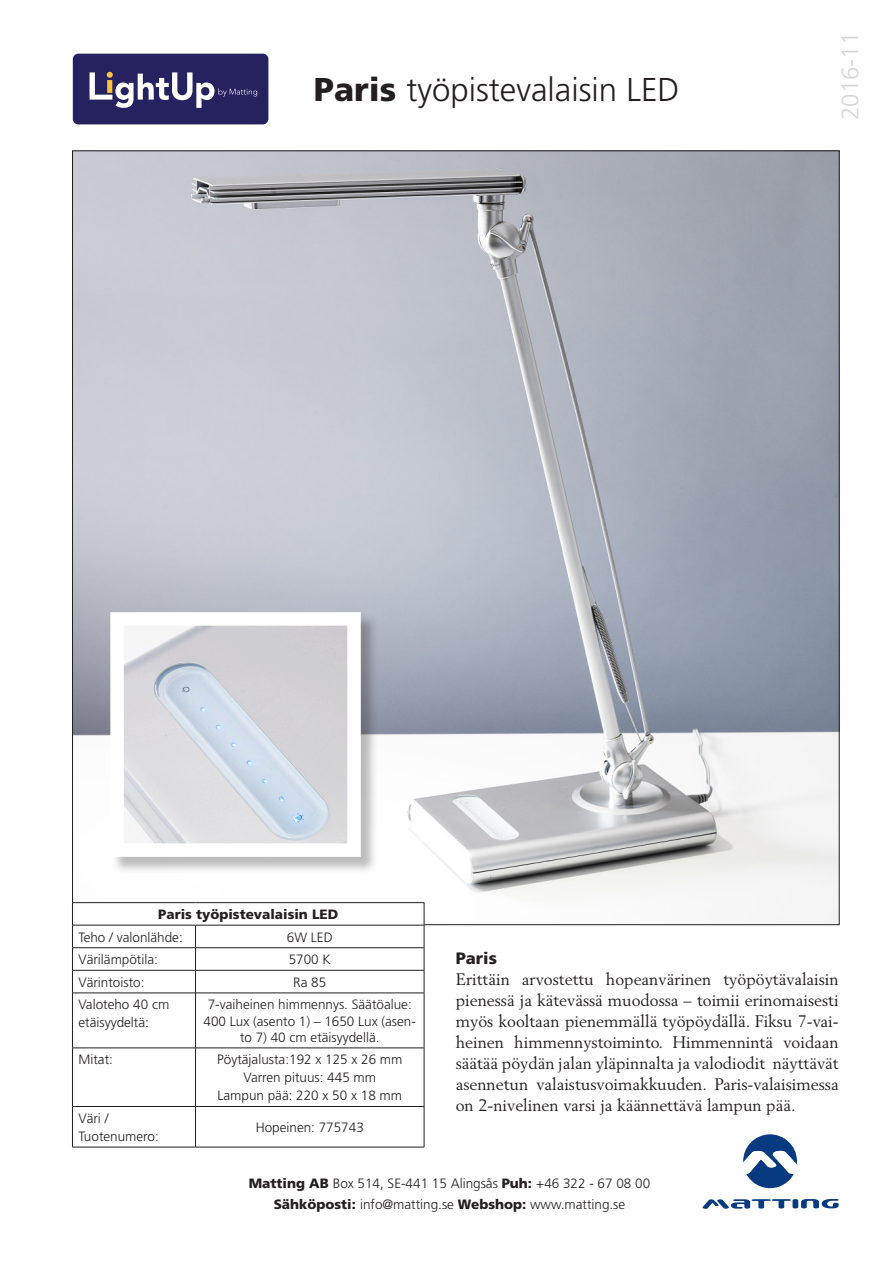
<style>
.page{position:relative;width:893px;height:1263px;background:#fff}
.page>*{position:absolute;margin:0;border:0;box-sizing:border-box;transform-origin:0 0}
.t1{font:300 33px "Frutiger";color:#231f20}
.t2{font:300 24px "Frutiger";color:#d5d6d8}
.t3{font:16.5px/21px "Berling";color:#231f20;text-align:justify}
.t4{font:900 16.5px "Frutiger";color:#231f20}
.t5{font:300 13.5px/16.2px "Frutiger";color:#231f20}
.t6{font:900 13.5px "Frutiger";color:#231f20}
.s1{font-weight:900}
</style>
<div class="page">
<img style="left:74px;top:153px;width:763px;height:770px">
<svg style="left:73px;top:903px;width:351px;height:244px"></svg>
<hr style="left:72px;top:902px;width:123px;height:1px;background:#231f20">
<hr style="left:195px;top:902px;width:229px;height:1px;background:#231f20">
<hr style="left:195px;top:925px;width:229px;height:1px;background:#231f20">
<hr style="left:195px;top:947px;width:229px;height:1px;background:#231f20">
<hr style="left:195px;top:970px;width:229px;height:1px;background:#231f20">
<svg style="left:72px;top:903px;width:124px;height:145px"></svg>
<svg style="left:424px;top:903px;width:1px;height:90px"></svg>
<hr style="left:72px;top:993px;width:123px;height:1px;background:#231f20">
<hr style="left:72px;top:993px;width:1px;height:55px;background:#231f20">
<hr style="left:195px;top:993px;width:229px;height:1px;background:#231f20">
<hr style="left:195px;top:993px;width:1px;height:55px;background:#231f20">
<hr style="left:424px;top:993px;width:1px;height:55px;background:#231f20">
<hr style="left:72px;top:1048px;width:123px;height:1px;background:#231f20">
<hr style="left:72px;top:1048px;width:1px;height:58px;background:#231f20">
<hr style="left:195px;top:1048px;width:229px;height:1px;background:#231f20">
<hr style="left:195px;top:1048px;width:1px;height:58px;background:#231f20">
<hr style="left:424px;top:1048px;width:1px;height:58px;background:#231f20">
<hr style="left:72px;top:1106px;width:123px;height:1px;background:#231f20">
<hr style="left:72px;top:1107px;width:1px;height:40px;background:#231f20">
<hr style="left:195px;top:1106px;width:229px;height:1px;background:#231f20">
<hr style="left:195px;top:1107px;width:1px;height:40px;background:#231f20">
<hr style="left:424px;top:1107px;width:1px;height:40px;background:#231f20">
<hr style="left:72px;top:1147px;width:123px;height:1px;background:#231f20">
<hr style="left:195px;top:1147px;width:229px;height:1px;background:#231f20">
<div style="left:111px;top:613px;width:267px;height:261px;background:#231f20;opacity:.3"></div>
<img style="left:125px;top:627px;width:221px;height:215px">
<div style="left:110px;top:612px;width:251px;height:245px;border:14px solid #fff"></div>
<svg style="left:703px;top:1199px;width:136px;height:10px"></svg>
<svg style="left:743px;top:1134px;width:54px;height:54px"></svg>
<div style="left:73px;top:54px;width:195px;height:70px;background:#26225f;border-radius:6px"></div>
<svg style="left:90px;top:72px;width:167px;height:36px"></svg>
<p class="t1" style="left:314px;top:71px;width:367px"><span class="s1">Paris</span> työpistevalaisin LED</p>
<p class="t2" style="left:837px;top:120px;width:90px;rotate:-90deg">2016-11</p>
<p class="t6" style="left:158px;top:906px;width:182px">Paris työpistevalaisin LED</p>
<p class="t5" style="left:78px;top:929px;width:106px">Teho / valonlähde:</p>
<p class="t5" style="left:287px;top:929px;width:47px">6W LED</p>
<p class="t5" style="left:78px;top:951px;width:81px">Värilämpötila:</p>
<p class="t5" style="left:289px;top:951px;width:44px">5700 K</p>
<p class="t5" style="left:78px;top:974px;width:68px">Värintoisto:</p>
<p class="t5" style="left:293px;top:974px;width:35px">Ra 85</p>
<p class="t5" style="left:78px;top:996px;width:92px;line-height:18px">Valoteho 40 cm etäisyydeltä:</p>
<p class="t5" style="left:204px;top:997px;width:214px;text-align:center">7-vaiheinen himmennys. Säätöalue:<br>400 Lux (asento 1) – 1650 Lux (asen&shy;to 7) 40 cm etäisyydellä.</p>
<p class="t5" style="left:78px;top:1052px;width:36px">Mitat:</p>
<p class="t5" style="left:217px;top:1052px;width:187px">Pöytäjalusta:192 x 125 x 26 mm</p>
<p class="t5" style="left:244px;top:1070px;width:134px">Varren pituus: 445 mm</p>
<p class="t5" style="left:218px;top:1088px;width:186px">Lampun pää: 220 x 50 x 18 mm</p>
<p class="t5" style="left:78px;top:1110px;width:31px">Väri /</p>
<p class="t5" style="left:78px;top:1128px;width:82px">Tuotenumero:</p>
<p class="t5" style="left:256px;top:1119px;width:110px">Hopeinen: 775743</p>
<p class="t4" style="left:456px;top:948px;width:43px">Paris</p>
<p class="t3" style="left:456px;top:968px;width:384px">Erittäin arvostettu hopeanvärinen työpöytävalaisin pienessä ja kätevässä muodossa – toimii erinomaisesti myös kooltaan pienemmällä työpöydällä. Fiksu 7-vai&shy;heinen himmennystoiminto. Himmennintä voidaan säätää pöydän jalan yläpinnalta ja valodiodit näyttävät asennetun valaistusvoimakkuuden. Paris-valaisimessa on 2-nivelinen varsi ja käännettävä lampun pää.</p>
<p class="t5" style="left:249px;top:1175px;width:403px"><span class="s1">Matting AB</span> Box 514, SE-441 15 Alingsås <span class="s1">Puh:</span> +46 322 - 67 08 00</p>
<p class="t5" style="left:274px;top:1196px;width:353px"><span class="s1">Sähköposti:</span> info@matting.se <span class="s1">Webshop:</span> www.matting.se</p>
</div>
